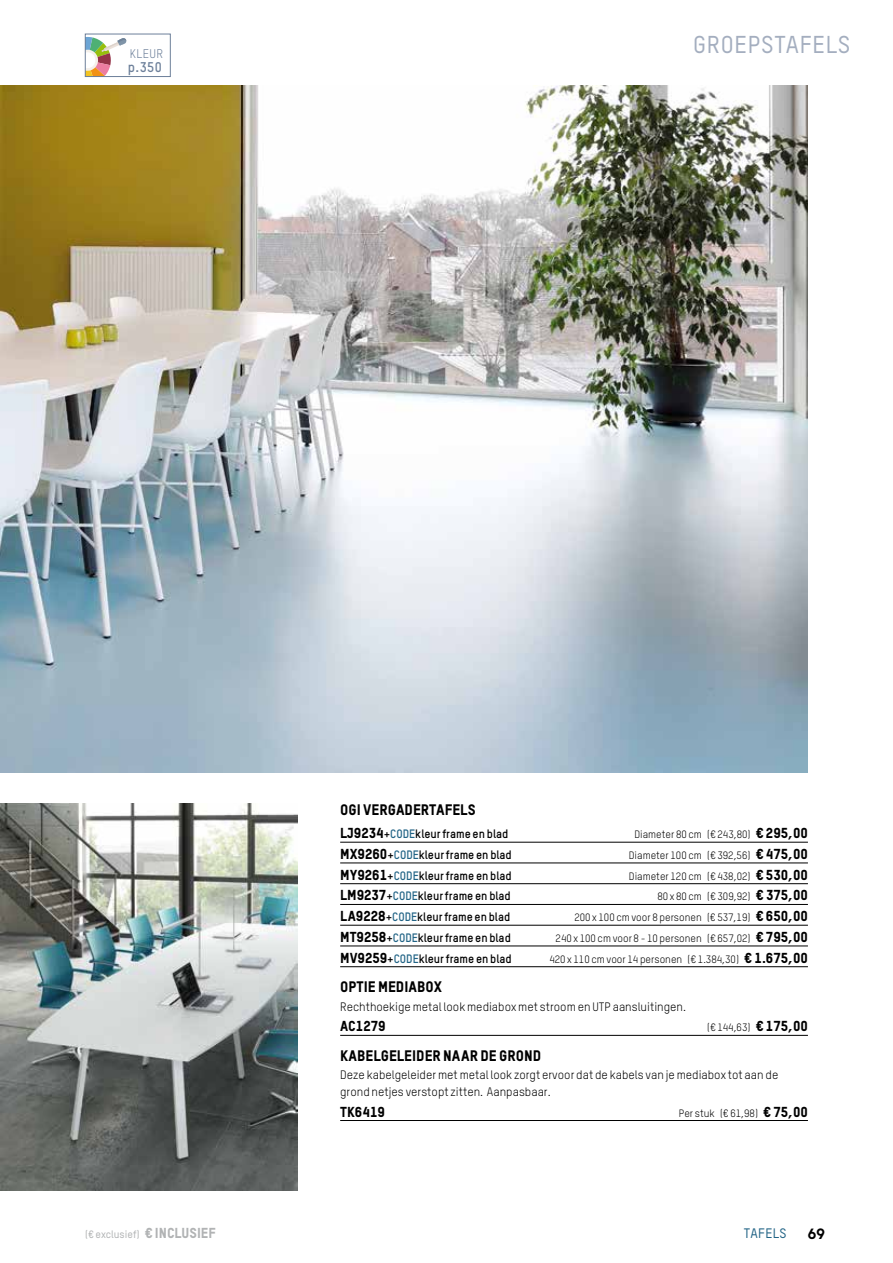
<style>
.page{position:relative;width:893px;height:1263px;background:#fff}
.page>*{position:absolute;margin:0;border:0;box-sizing:border-box;transform-origin:0 0}
.t1{font:500 24px "TSTAR";letter-spacing:.03em;color:#a4aebf}
.t2{font:15px "TSTAR Headline";color:#000}
.t3{font:15px "Chalet Tokyo";color:#000}
.t4{font:14.25px "TSTAR Headline";color:#000}
.t5{font:700 13.8px "TSTAR";color:#6d809a}
.t6{font:500 13.5px "TSTAR";letter-spacing:.03em;color:#226486}
.t7{font:12.3px "TSTAR";letter-spacing:.03em;color:#6d809a}
.t8{font:700 12px "TSTAR";color:#000}
.t9{font:12px/16.5px "TSTAR";color:#000}
.t10{font:10.5px "TSTAR";color:#000}
.t11{font:500 10.5px "TSTAR";color:#b1b3b4}
.s1{font-family:"TSTAR Headline";font-weight:400;font-size:14.25px}
.s2{color:#226486}
.s3{font-family:"TSTAR Headline";font-size:14.25px}
</style>
<div class="page">
<hr style="left:340px;top:842px;width:468px;height:1px;background:#000">
<hr style="left:340px;top:863px;width:468px;height:1px;background:#000">
<hr style="left:340px;top:883px;width:468px;height:1px;background:#000">
<hr style="left:340px;top:904px;width:468px;height:1px;background:#000">
<hr style="left:340px;top:925px;width:468px;height:1px;background:#000">
<hr style="left:340px;top:946px;width:468px;height:1px;background:#000">
<hr style="left:340px;top:966px;width:468px;height:1px;background:#000">
<hr style="left:340px;top:1035px;width:468px;height:1px;background:#000">
<hr style="left:340px;top:1120px;width:468px;height:1px;background:#000">
<img style="left:0;top:804px;width:298px;height:387px">
<img style="left:0;top:85px;width:808px;height:687px">
<svg style="left:87px;top:37px;width:40px;height:38px"></svg>
<div style="left:85px;top:34px;width:86px;height:43px;border:1px solid #6d809a"></div>
<p class="t7" style="left:130px;top:46px;width:35px">KLEUR</p>
<h3 class="t5" style="left:128px;top:58px;width:36px">p.350</h3>
<h1 class="t1" style="left:693px;top:29px;width:159px">GROEPSTAFELS</h1>
<h2 class="t2" style="left:340px;top:801px;width:137px">OGI VERGADERTAFELS</h2>
<p class="t8" style="left:340px;top:826px;width:170px"><span class="s1">LJ9234</span>+<span class="s2">CODE</span>kleur frame en blad</p>
<p class="t10" style="left:634px;top:828px;width:175px">Diameter 80 cm (€ 243,80) <span class="s3">€ 295,00</span></p>
<p class="t8" style="left:340px;top:847px;width:173px"><span class="s1">MX9260</span>+<span class="s2">CODE</span>kleur frame en blad</p>
<p class="t10" style="left:629px;top:849px;width:181px">Diameter 100 cm (€ 392,56) <span class="s3">€ 475,00</span></p>
<p class="t8" style="left:340px;top:868px;width:173px"><span class="s1">MY9261</span>+<span class="s2">CODE</span>kleur frame en blad</p>
<p class="t10" style="left:629px;top:870px;width:180px">Diameter 120 cm (€ 438,02) <span class="s3">€ 530,00</span></p>
<p class="t8" style="left:340px;top:889px;width:172px"><span class="s1">LM9237</span>+<span class="s2">CODE</span>kleur frame en blad</p>
<p class="t10" style="left:657px;top:890px;width:152px">80 x 80 cm (€ 309,92) <span class="s3">€ 375,00</span></p>
<p class="t8" style="left:340px;top:909px;width:172px"><span class="s1">LA9228</span>+<span class="s2">CODE</span>kleur frame en blad</p>
<p class="t10" style="left:574px;top:911px;width:235px">200 x 100 cm voor 8 personen (€ 537,19) <span class="s3">€ 650,00</span></p>
<p class="t8" style="left:340px;top:930px;width:172px"><span class="s1">MT9258</span>+<span class="s2">CODE</span>kleur frame en blad</p>
<p class="t10" style="left:556px;top:932px;width:254px">240 x 100 cm voor 8 - 10 personen (€ 657,02) <span class="s3">€ 795,00</span></p>
<p class="t8" style="left:340px;top:951px;width:173px"><span class="s1">MV9259</span>+<span class="s2">CODE</span>kleur frame en blad</p>
<p class="t10" style="left:549px;top:953px;width:260px">420 x 110 cm voor 14 personen (€ 1.384,30) <span class="s3">€ 1.675,00</span></p>
<h2 class="t2" style="left:340px;top:977px;width:103px">OPTIE MEDIABOX</h2>
<p class="t9" style="left:340px;top:998px;width:347px">Rechthoekige metal look mediabox met stroom en UTP aansluitingen.</p>
<h3 class="t4" style="left:340px;top:1017px;width:47px">AC1279</h3>
<p class="t10" style="left:707px;top:1021px;width:102px">(€ 144,63) <span class="s3">€ 175,00</span></p>
<h2 class="t2" style="left:340px;top:1046px;width:202px">KABELGELEIDER NAAR DE GROND</h2>
<p class="t9" style="left:340px;top:1066px;width:440px">Deze kabelgeleider met metal look zorgt ervoor dat de kabels van je mediabox tot aan de grond netjes verstopt zitten. Aanpasbaar.</p>
<h3 class="t4" style="left:340px;top:1102px;width:46px">TK6419</h3>
<p class="t10" style="left:679px;top:1106px;width:131px">Per stuk (€ 61,98) <span class="s3">€ 75,00</span></p>
<p class="t11" style="left:85px;top:1228px;width:132px">(€ exclusief) <span class="s1">€ INCLUSIEF</span></p>
<p class="t6" style="left:744px;top:1225px;width:44px">TAFELS</p>
<h2 class="t3" style="left:808px;top:1224px;width:19px">69</h2>
</div>
